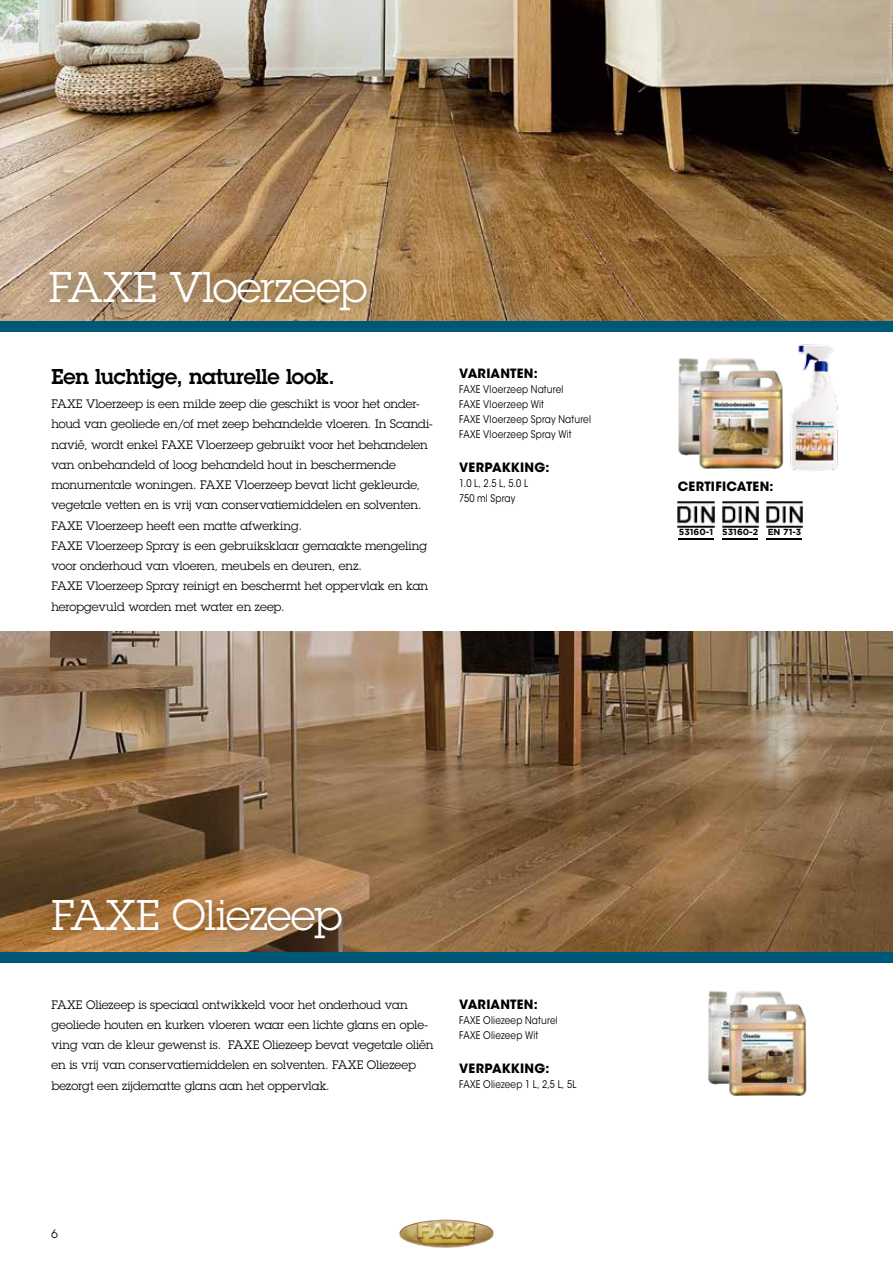
<style>
.page{position:relative;width:893px;height:1263px;background:#fff}
.page>*{position:absolute;margin:0;border:0;box-sizing:border-box;transform-origin:0 0}
.t1{font:42px "Lubalin Graph Std";letter-spacing:-.005em;color:#fff}
.t2{font:600 21px "Lubalin Graph Std";letter-spacing:-.015em;color:#000}
.t3{font:700 12.75px "ITC Avant Garde Std";letter-spacing:.01em;color:#000}
.t4{font:12px/20.2px "Lubalin Graph Std";letter-spacing:-.005em;color:#000}
.t5{font:10.5px/15px "ITC Avant Garde Std";letter-spacing:.02em;color:#000;scale:.85 1}
.t6{font:700 8.85px "Gotham";color:#000}
</style>
<div class="page">
<img style="left:0;top:631px;width:893px;height:321px">
<img style="left:0;top:0;width:893px;height:321px">
<div style="left:29px;top:248px;width:360px;height:85px;background:#000;opacity:.6"></div>
<div style="left:31px;top:876px;width:333px;height:85px;background:#000;opacity:.6"></div>
<img style="left:678px;top:358px;width:80px;height:98px">
<img style="left:697px;top:367px;width:87px;height:102px">
<div style="left:0;top:952px;width:893px;height:11px;background:#005879"></div>
<div style="left:0;top:321px;width:893px;height:10px;background:#005879"></div>
<img style="left:708px;top:991px;width:77px;height:94px">
<img style="left:727px;top:1001px;width:80px;height:94px">
<img style="left:678px;top:501px;width:36px;height:26px">
<hr style="left:678px;top:538px;width:36px;height:2px;background:#000">
<img style="left:722px;top:501px;width:36px;height:26px">
<hr style="left:722px;top:538px;width:36px;height:2px;background:#000">
<img style="left:766px;top:501px;width:36px;height:26px">
<hr style="left:767px;top:538px;width:35px;height:2px;background:#000">
<img style="left:790px;top:344px;width:48px;height:127px">
<img style="left:399px;top:1219px;width:95px;height:29px">
<h1 class="t1" style="left:49px;top:261px;width:319px">FAXE Vloerzeep</h1>
<h2 class="t2" style="left:51px;top:362px;width:285px">Een luchtige, naturelle look.</h2>
<p class="t4" style="left:51px;top:394px;width:383px">FAXE Vloerzeep is een milde zeep die geschikt is voor het onder&shy;houd van geoliede en/of met zeep behandelde vloeren. In Scandi&shy;navië, wordt enkel FAXE Vloerzeep gebruikt voor het behandelen van onbehandeld of loog behandeld hout in beschermende monumentale woningen. FAXE Vloerzeep bevat licht gekleurde, vegetale vetten en is vrij van conservatiemiddelen en solventen.<br>FAXE Vloerzeep heeft een matte afwerking.<br>FAXE Vloerzeep Spray is een gebruiksklaar gemaakte mengeling voor onderhoud van vloeren, meubels en deuren, enz.<br>FAXE Vloerzeep Spray reinigt en beschermt het oppervlak en kan heropgevuld worden met water en zeep.</p>
<p class="t3" style="left:459px;top:365px;width:80px">VARIANTEN:</p>
<p class="t5" style="left:459px;top:382px;width:157px">FAXE Vloerzeep Naturel<br>FAXE Vloerzeep Wit<br>FAXE Vloerzeep Spray Naturel<br>FAXE Vloerzeep Spray Wit</p>
<p class="t3" style="left:459px;top:459px;width:92px">VERPAKKING:</p>
<p class="t5" style="left:459px;top:475px;width:82px">1.0 L, 2.5 L, 5.0 L<br>750 ml Spray</p>
<p class="t3" style="left:678px;top:478px;width:97px">CERTIFICATEN:</p>
<p class="t6" style="left:679px;top:527px;width:124px">53160-1 53160-2 EN 71-3</p>
<h1 class="t1" style="left:51px;top:889px;width:292px">FAXE Oliezeep</h1>
<p class="t4" style="left:51px;top:994px;width:384px">FAXE Oliezeep is speciaal ontwikkeld voor het onderhoud van geoliede houten en kurken vloeren waar een lichte glans en ople&shy;ving van de kleur gewenst is. FAXE Oliezeep bevat vegetale oliën en is vrij van conservatiemiddelen en solventen. FAXE Oliezeep bezorgt een zijdematte glans aan het oppervlak.</p>
<p class="t3" style="left:459px;top:996px;width:80px">VARIANTEN:</p>
<p class="t5" style="left:459px;top:1013px;width:117px">FAXE Oliezeep Naturel<br>FAXE Oliezeep Wit</p>
<p class="t3" style="left:459px;top:1060px;width:92px">VERPAKKING:</p>
<p class="t5" style="left:459px;top:1077px;width:139px">FAXE Oliezeep 1 L, 2,5 L, 5L</p>
<p class="t4" style="left:51px;top:1223px;width:8px">6</p>
</div>
